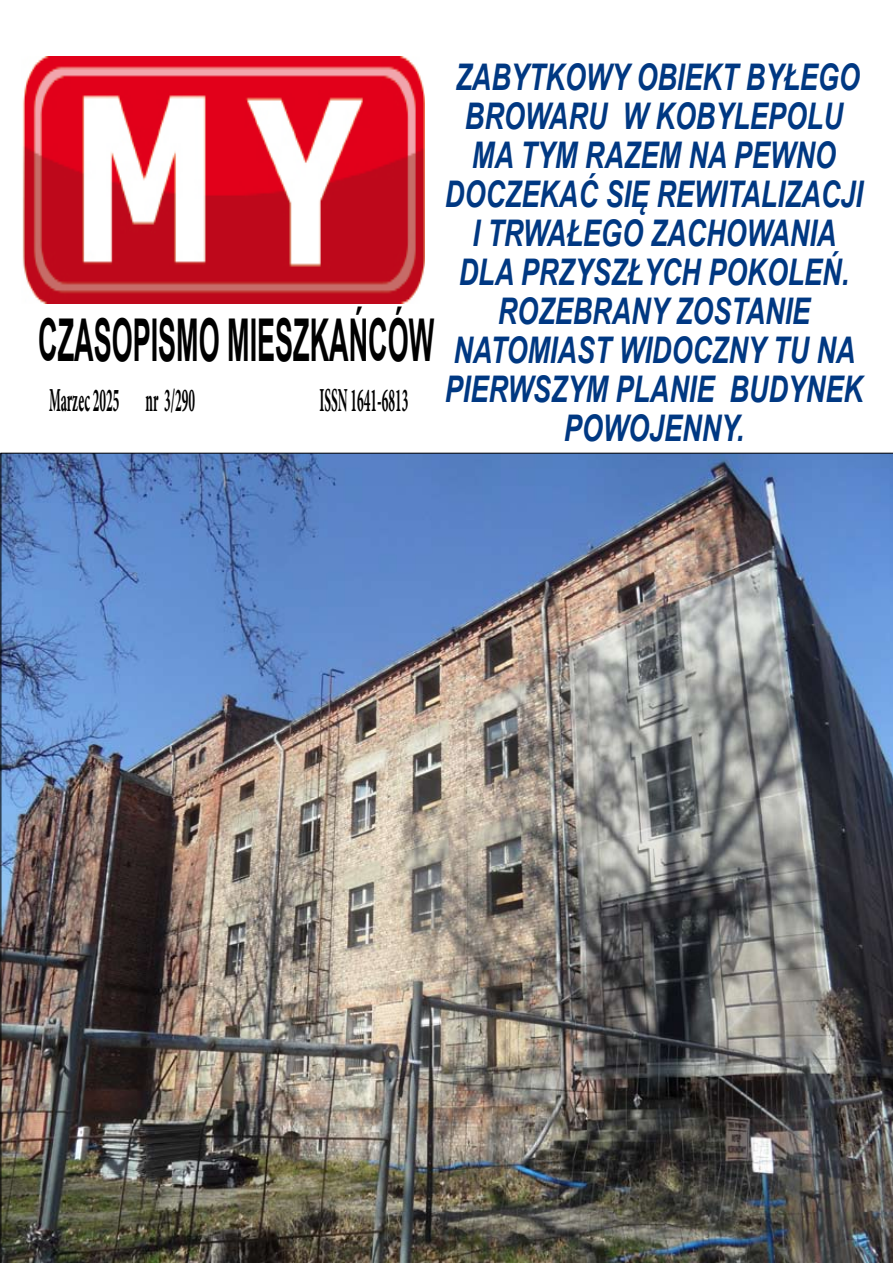
<style>
.page{position:relative;width:893px;height:1263px;background:#fff}
.page>*{position:absolute;margin:0;border:0;box-sizing:border-box;transform-origin:0 0}
.t1{font:700 59.1px "Arial";color:#000;scale:.46 1}
.t2{font:italic 700 36.75px/39px "Arial";color:#003882;text-align:center;scale:.74 1}
.t3{font:700 33.6px "Minion Pro";color:#000;scale:.4 1}
</style>
<div class="page">
<img style="left:22px;top:56px;width:403px;height:247px">
<img style="left:0;top:453px;width:893px;height:810px">
<h1 class="t1" style="left:38px;top:301px;width:862px">CZASOPISMO MIESZKAŃCÓW</h1>
<p class="t3" style="left:49px;top:376px;width:367px">Marzec 2025 nr 3/290</p>
<p class="t3" style="left:319px;top:376px;width:224px">ISSN 1641-6813</p>
<p class="t2" style="left:445px;top:59px;width:566px">ZABYTKOWY OBIEKT BYŁEGO<br>BROWARU W KOBYLEPOLU<br>MA TYM RAZEM NA PEWNO<br>DOCZEKAĆ SIĘ REWITALIZACJI<br>I TRWAŁEGO ZACHOWANIA<br>DLA PRZYSZŁYCH POKOLEŃ.<br>ROZEBRANY ZOSTANIE<br>NATOMIAST WIDOCZNY TU NA<br>PIERWSZYM PLANIE BUDYNEK<br>POWOJENNY.</p>
</div>
